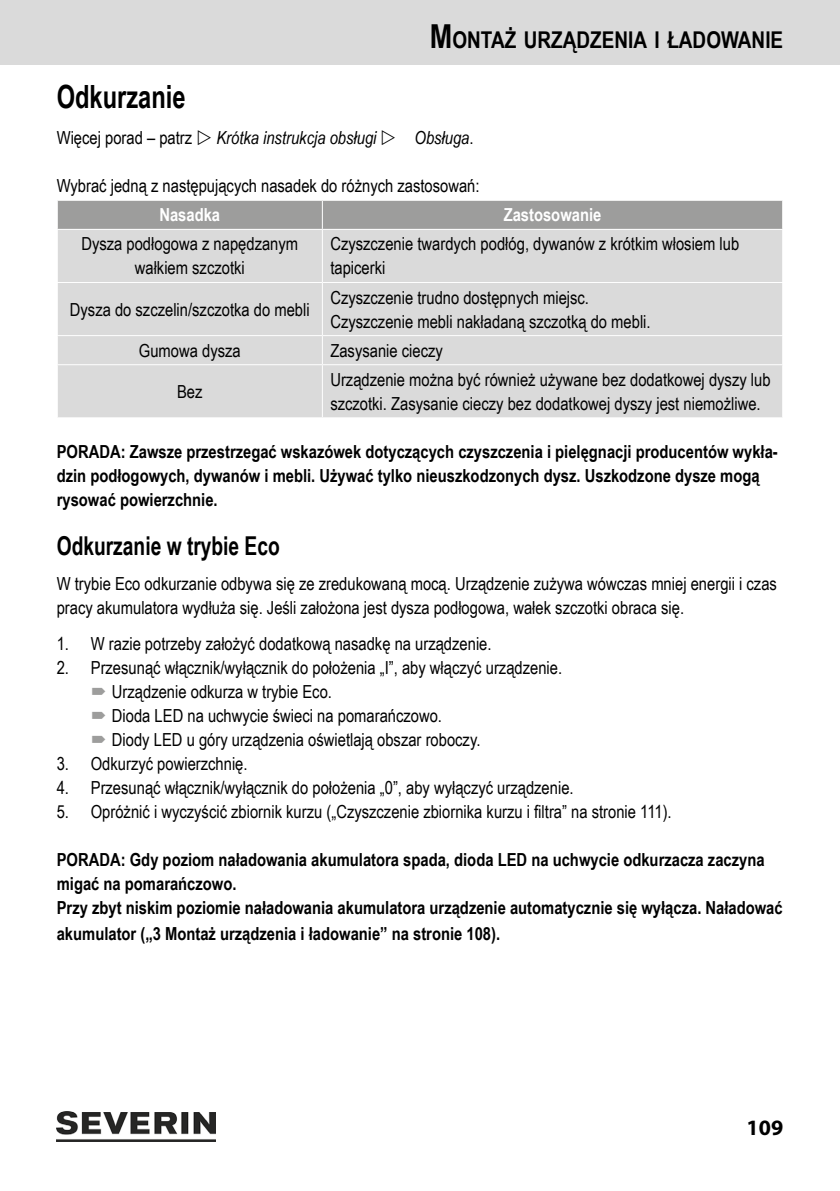
<style>
.page{position:relative;width:840px;height:1191px;background:#fff}
.page>*{position:absolute;margin:0;border:0;box-sizing:border-box;transform-origin:0 0}
.Überschrift_2_o_N{font:700 32px "Arial Narrow";color:#000;scale:.9 1}
.Überschrift_2_o_N-2{font:700 26px "Arial Narrow";color:#000;scale:.9 1}
.t1{font:700 23.2px "Arial Narrow";color:#000}
.t2{font:700 22px "Myriad Pro";color:#000}
.Tabellenzelle_Mittig{font:18px/24px "Arial Narrow";color:#000}
.t3{font:700 18px/24px "Arial Narrow";color:#000}
.t4{font:italic 18px "Arial Narrow";color:#000}
.Kopfzeile_Mittig{font:700 18px "Arial Narrow";color:#fff}
.s1{font-size:33px}
.s2{font-style:normal}
</style>
<div class="page">
<div style="left:0;top:0;width:839px;height:65px;background:#dadada"></div>
<img style="left:57px;top:1111px;width:159px;height:30px">
<div style="left:58px;top:230px;width:723px;height:187px;background:#dadada"></div>
<hr style="left:322px;top:230px;width:1px;height:52px;background:#fff">
<hr style="left:57px;top:282px;width:265px;height:1px;background:#fff">
<hr style="left:322px;top:282px;width:460px;height:1px;background:#fff">
<hr style="left:322px;top:283px;width:1px;height:52px;background:#fff">
<hr style="left:57px;top:335px;width:265px;height:1px;background:#fff">
<hr style="left:322px;top:335px;width:460px;height:1px;background:#fff">
<svg style="left:322px;top:336px;width:1px;height:28px"></svg>
<svg style="left:781px;top:336px;width:1px;height:28px"></svg>
<hr style="left:57px;top:364px;width:265px;height:1px;background:#fff">
<hr style="left:322px;top:364px;width:460px;height:1px;background:#fff">
<hr style="left:322px;top:365px;width:1px;height:52px;background:#fff">
<svg style="left:57px;top:200px;width:725px;height:29px;background:#a1a1a0"></svg>
<p class="t1" style="left:429px;top:22px;width:355px"><span class="s1">M</span>ONTAŻ URZĄDZENIA I ŁADOWANIE</p>
<p class="Überschrift_2_o_N" style="left:57px;top:73px;width:144px">Odkurzanie</p>
<p class="Tabellenzelle_Mittig" style="left:57px;top:125px;width:137px">Więcej porad – patrz</p>
<p class="t4" style="left:216px;top:125px;width:161px">Krótka instrukcja obsługi</p>
<p class="t4" style="left:414px;top:125px;width:61px">Obsługa<span class="s2">.</span></p>
<p class="Tabellenzelle_Mittig" style="left:57px;top:173px;width:424px">Wybrać jedną z następujących nasadek do różnych zastosowań:</p>
<p class="Kopfzeile_Mittig" style="left:159px;top:201px;width:62px">Nasadka</p>
<p class="Kopfzeile_Mittig" style="left:503px;top:201px;width:99px">Zastosowanie</p>
<p class="Tabellenzelle_Mittig" style="left:81px;top:231px;width:218px;text-align:center">Dysza podłogowa z napędzanym wałkiem szczotki</p>
<p class="Tabellenzelle_Mittig" style="left:330px;top:231px;width:410px">Czyszczenie twardych podłóg, dywanów z krótkim włosiem lub tapicerki</p>
<p class="Tabellenzelle_Mittig" style="left:70px;top:296px;width:241px">Dysza do szczelin/szczotka do mebli</p>
<p class="Tabellenzelle_Mittig" style="left:330px;top:284px;width:321px">Czyszczenie trudno dostępnych miejsc.<br>Czyszczenie mebli nakładaną szczotką do mebli.</p>
<p class="Tabellenzelle_Mittig" style="left:139px;top:338px;width:103px">Gumowa dysza</p>
<p class="Tabellenzelle_Mittig" style="left:330px;top:338px;width:114px">Zasysanie cieczy</p>
<p class="Tabellenzelle_Mittig" style="left:177px;top:379px;width:27px">Bez</p>
<p class="Tabellenzelle_Mittig" style="left:330px;top:367px;width:441px">Urządzenie można być również używane bez dodatkowej dyszy lub szczotki. Zasysanie cieczy bez dodatkowej dyszy jest niemożliwe.</p>
<p class="t3" style="left:57px;top:439px;width:722px">PORADA: Zawsze przestrzegać wskazówek dotyczących czyszczenia i pielęgnacji producentów wykła&shy;dzin podłogowych, dywanów i mebli. Używać tylko nieuszkodzonych dysz. Uszkodzone dysze mogą rysować powierzchnie.</p>
<p class="Überschrift_2_o_N-2" style="left:57px;top:526px;width:249px">Odkurzanie w trybie Eco</p>
<p class="Tabellenzelle_Mittig" style="left:57px;top:571px;width:721px">W trybie Eco odkurzanie odbywa się ze zredukowaną mocą. Urządzenie zużywa wówczas mniej energii i czas pracy akumulatora wydłuża się. Jeśli założona jest dysza podłogowa, wałek szczotki obraca się.</p>
<p class="Tabellenzelle_Mittig" style="left:57px;top:631px;width:436px">1. W razie potrzeby założyć dodatkową nasadkę na urządzenie.</p>
<p class="Tabellenzelle_Mittig" style="left:57px;top:655px;width:506px">2. Przesunąć włącznik/wyłącznik do położenia „I”, aby włączyć urządzenie.</p>
<p class="Tabellenzelle_Mittig" style="left:112px;top:679px;width:221px">Urządzenie odkurza w trybie Eco.</p>
<p class="Tabellenzelle_Mittig" style="left:112px;top:703px;width:331px">Dioda LED na uchwycie świeci na pomarańczowo.</p>
<p class="Tabellenzelle_Mittig" style="left:112px;top:727px;width:370px">Diody LED u góry urządzenia oświetlają obszar roboczy.</p>
<p class="Tabellenzelle_Mittig" style="left:57px;top:751px;width:192px">3. Odkurzyć powierzchnię.</p>
<p class="Tabellenzelle_Mittig" style="left:57px;top:775px;width:518px">4. Przesunąć włącznik/wyłącznik do położenia „0”, aby wyłączyć urządzenie.</p>
<p class="Tabellenzelle_Mittig" style="left:57px;top:799px;width:616px">5. Opróżnić i wyczyścić zbiornik kurzu („Czyszczenie zbiornika kurzu i filtra” na stronie 111).</p>
<p class="t3" style="left:57px;top:846px;width:727px">PORADA: Gdy poziom naładowania akumulatora spada, dioda LED na uchwycie odkurzacza zaczyna migać na pomarańczowo.<br>Przy zbyt niskim poziomie naładowania akumulatora urządzenie automatycznie się wyłącza. Naładować</p>
<p class="t3" style="left:57px;top:920px;width:444px">akumulator („3 Montaż urządzenia i ładowanie” na stronie 108).</p>
<p class="t2" style="left:746px;top:1113px;width:38px">109</p>
</div>
